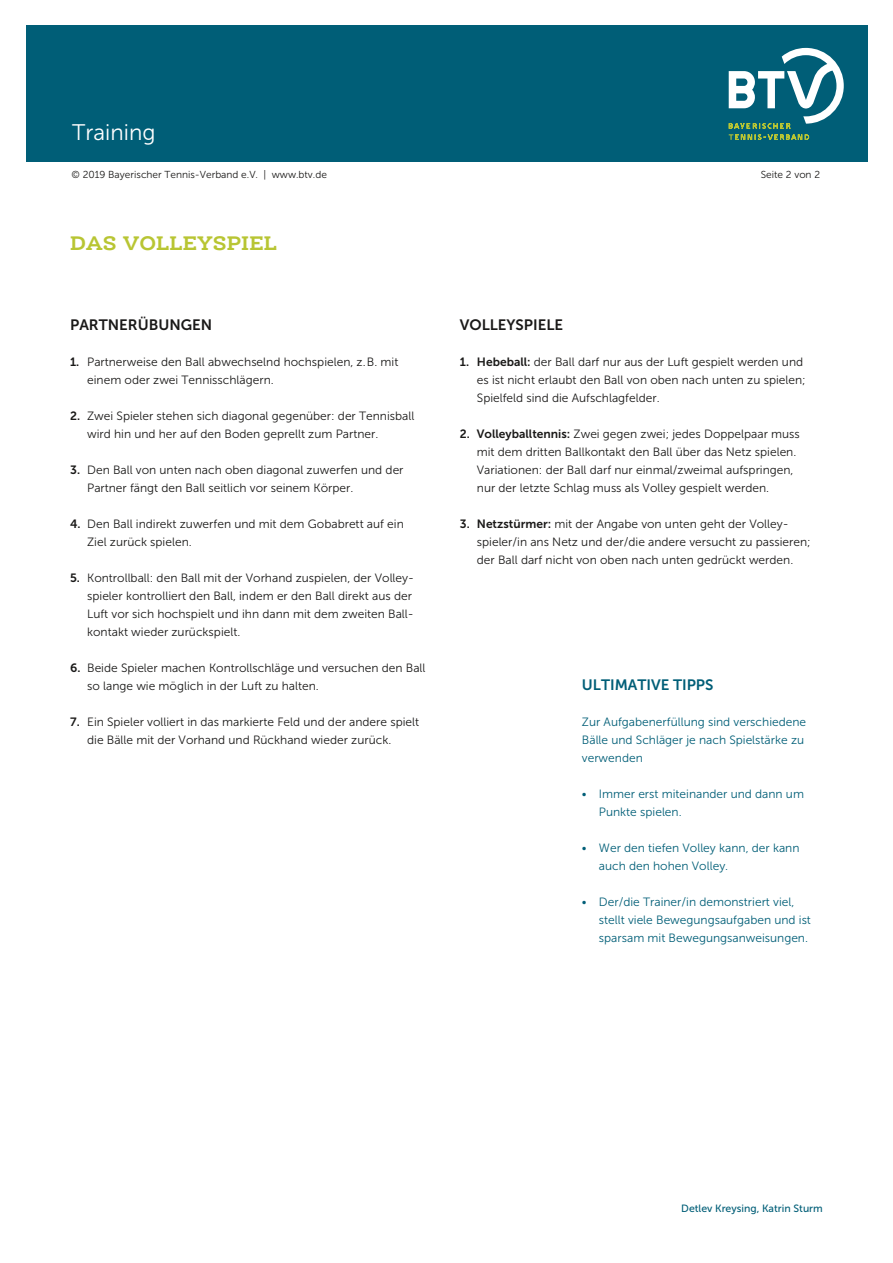
<style>
.page{position:relative;width:893px;height:1263px;background:#fff}
.page>*{position:absolute;margin:0;border:0;box-sizing:border-box;transform-origin:0 0}
.t1{font:22.5px "Museo Sans 300";color:#fff}
.t2{font:700 21px "Ernestine OT";letter-spacing:.005em;color:#b8c533}
.t3{font:15px "Museo Sans 700";color:#1a1918}
.t4{font:15px "Museo Sans 700";color:#005e77}
.t5{font:12px/18px "Museo Sans 300";color:#1a1918}
.t6{font:12px/18px "Museo Sans 300";color:#005e77}
.t7{font:10.5px "Museo Sans 500";color:#005e77}
.t8{font:10.2px "Museo Sans 300";color:#1a1918}
.s1{font-family:"Museo Sans 700"}
</style>
<div class="page">
<div style="left:26px;top:26px;width:841px;height:136px;background:#005e77"></div>
<svg style="left:729px;top:48px;width:115px;height:92px"></svg>
<h1 class="t1" style="left:72px;top:120px;width:85px">Training</h1>
<p class="t8" style="left:72px;top:169px;width:257px">© 2019 Bayerischer Tennis-Verband e.V. | www.btv.de</p>
<p class="t8" style="left:761px;top:169px;width:61px">Seite 2 von 2</p>
<h2 class="t2" style="left:70px;top:231px;width:208px">DAS VOLLEYSPIEL</h2>
<p class="t3" style="left:70px;top:316px;width:144px">PARTNERÜBUNGEN</p>
<p class="t5" style="left:87px;top:352px;width:313px;text-indent:-17px"><span class="s1">1.</span> Partnerweise den Ball abwechselnd hochspielen, z.B. mit einem oder zwei Tennisschlägern.</p>
<p class="t5" style="left:87px;top:406px;width:329px;text-indent:-17px"><span class="s1">2.</span> Zwei Spieler stehen sich diagonal gegenüber: der Tennisball wird hin und her auf den Boden geprellt zum Partner.</p>
<p class="t5" style="left:87px;top:460px;width:318px;text-indent:-17px"><span class="s1">3.</span> Den Ball von unten nach oben diagonal zuwerfen und der<br>Partner fängt den Ball seitlich vor seinem Körper.</p>
<p class="t5" style="left:87px;top:514px;width:318px;text-indent:-17px"><span class="s1">4.</span> Den Ball indirekt zuwerfen und mit dem Gobabrett auf ein<br>Ziel zurück spielen.</p>
<p class="t5" style="left:87px;top:568px;width:328px;text-indent:-17px"><span class="s1">5.</span> Kontrollball: den Ball mit der Vorhand zuspielen, der Volley&shy;spieler kontrolliert den Ball, indem er den Ball direkt aus der Luft vor sich hochspielt und ihn dann mit dem zweiten Ball&shy;kontakt wieder zurückspielt.</p>
<p class="t5" style="left:87px;top:658px;width:340px;text-indent:-17px"><span class="s1">6.</span> Beide Spieler machen Kontrollschläge und versuchen den Ball so lange wie möglich in der Luft zu halten.</p>
<p class="t5" style="left:87px;top:712px;width:333px;text-indent:-17px"><span class="s1">7.</span> Ein Spieler volliert in das markierte Feld und der andere spielt die Bälle mit der Vorhand und Rückhand wieder zurück.</p>
<p class="t3" style="left:460px;top:316px;width:105px">VOLLEYSPIELE</p>
<p class="t5" style="left:477px;top:352px;width:330px;text-indent:-17px"><span class="s1">1. HEBEBALL:</span> der Ball darf nur aus der Luft gespielt werden und es ist nicht erlaubt den Ball von oben nach unten zu spielen;<br>Spielfeld sind die Aufschlagfelder.</p>
<p class="t5" style="left:477px;top:424px;width:325px;text-indent:-17px"><span class="s1">2. VOLLEYBALLTENNIS:</span> Zwei gegen zwei; jedes Doppelpaar muss mit dem dritten Ballkontakt den Ball über das Netz spielen.<br>Variationen: der Ball darf nur einmal/zweimal aufspringen, nur der letzte Schlag muss als Volley gespielt werden.</p>
<p class="t5" style="left:477px;top:514px;width:335px;text-indent:-17px"><span class="s1">3. NETZSTÜRMER:</span> mit der Angabe von unten geht der Volley&shy;spieler/in ans Netz und der/die andere versucht zu passieren; der Ball darf nicht von oben nach unten gedrückt werden.</p>
<p class="t4" style="left:582px;top:676px;width:133px">ULTIMATIVE TIPPS</p>
<p class="t6" style="left:582px;top:712px;width:226px">Zur Aufgabenerfüllung sind verschiedene<br>Bälle und Schläger je nach Spielstärke zu verwenden</p>
<p class="t6" style="left:599px;top:784px;width:207px;text-indent:-17px">• Immer erst miteinander und dann um<br>Punkte spielen.</p>
<p class="t6" style="left:599px;top:838px;width:202px;text-indent:-17px">• Wer den tiefen Volley kann, der kann auch den hohen Volley.</p>
<p class="t6" style="left:599px;top:892px;width:214px;text-indent:-17px">• Der/die Trainer/in demonstriert viel, stellt viele Bewegungsaufgaben und ist sparsam mit Bewegungsanweisungen.</p>
<p class="t7" style="left:681px;top:1202px;width:143px">Detlev Kreysing, Katrin Sturm</p>
</div>
